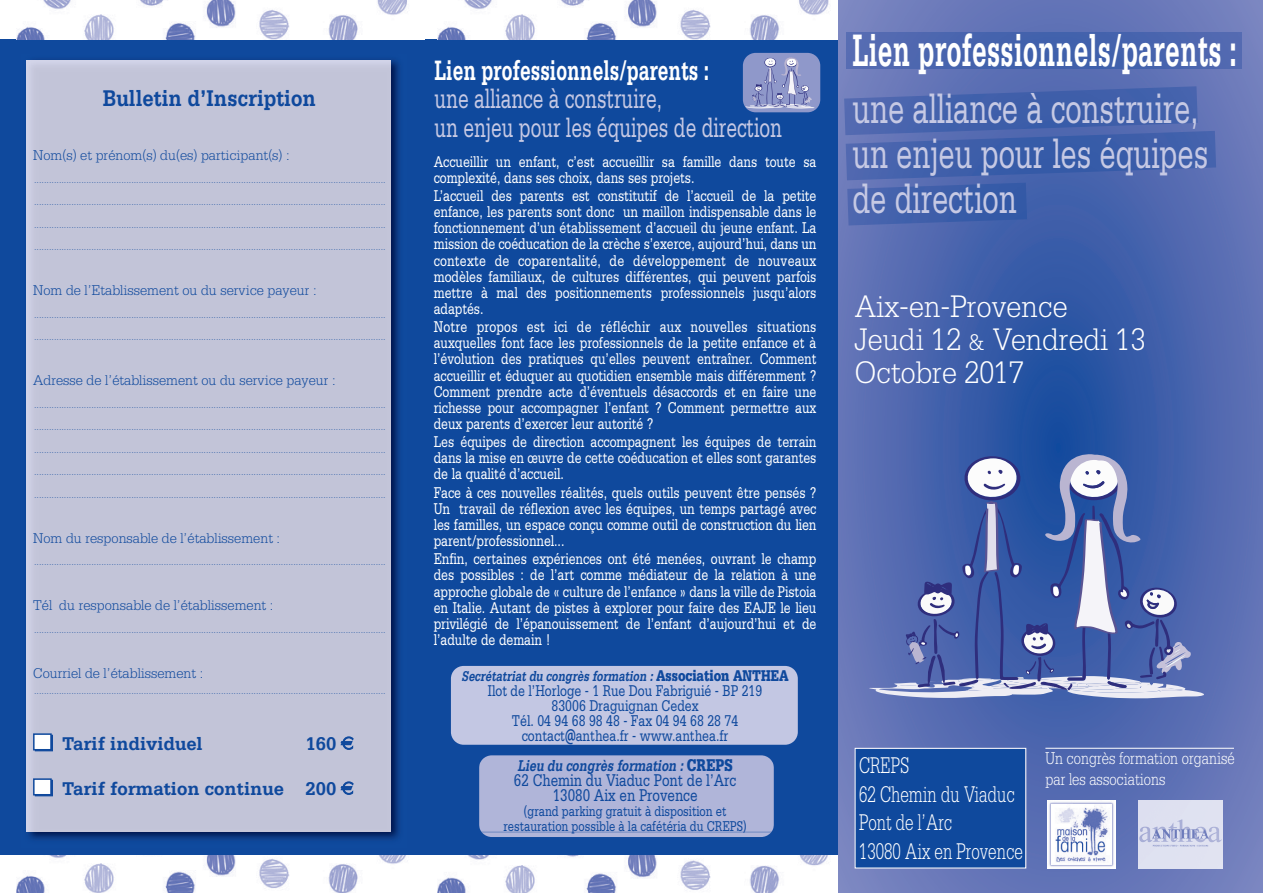
<style>
.page{position:relative;width:1263px;height:893px;background:#fff}
.page>*{position:absolute;margin:0;border:0;box-sizing:border-box;transform-origin:0 0}
.t1{font:700 48px "Serifa";letter-spacing:.01em;color:#fff;scale:.55 1}
.t2{font:45px/45px "Serifa";color:#c6c9e4;scale:.65 1}
.t3{font:300 33px/33px "Serifa";color:#fff;scale:.9 1}
.t4{font:29.55px/28.5px "Serifa";color:#c6c9e4;scale:.65 1}
.t5{font:700 29.55px "Serifa";color:#fff;scale:.65 1}
.t6{font:300 24px/28.5px "Serifa";color:#fff;scale:.7 1}
.t7{font:700 24px "Serifa";color:#0f499d;scale:.85 1}
.t8{font:700 19.5px "Serifa";color:#0f499d;scale:.95 1}
.t9{font:18px/15px "Serifa";color:#0f499d;text-align:center;scale:.75 1}
.t10{font:300 18px/21px "Serifa";color:#fff;scale:.8 1}
.t11{font:16.5px/16px "Serifa";letter-spacing:-.005em;color:#fff;text-align:justify;scale:.75 1}
.t12{font:16.5px/15px "Serifa";color:#0f499d;text-align:center;scale:.75 1}
.t13{font:italic 700 16.5px "Serifa";color:#0f499d;scale:.75 1}
.t14{font:300 15px "Serifa";color:#0f499d;scale:.95 1}
.t15{font:15px/15px "Serifa";color:#0f499d;text-align:center;scale:.75 1}
.t16{font:italic 700 15px "Serifa";color:#0f499d;scale:.75 1}
.t17{font:300 10.5px/22.5px "Serifa";color:#0f499d;text-align:justify;scale:.95 1}
.s1{color:#fff}
.s2{font-weight:900;font-style:normal;font-size:16.5px}
.s3{font-family:"Lucida Grande";font-weight:700}
.s4{font-weight:900;font-style:normal;font-size:18px}
.s5{font-size:24px}
</style>
<div class="page">
<svg style="left:838px;top:0;width:425px;height:893px;background:#536bb1"></svg>
<img style="left:847px;top:183px;width:180px;height:42px">
<img style="left:844px;top:86px;width:354px;height:49px">
<img style="left:846px;top:131px;width:370px;height:49px">
<img style="left:846px;top:32px;width:396px;height:37px">
<div style="left:0;top:0;width:838px;height:893px;background:#0f499d"></div>
<img style="left:26px;top:59px;width:374px;height:781px">
<div style="left:27px;top:60px;width:364px;height:771px;background:#c2c4d8"></div>
<div style="left:0;top:0;width:425px;height:39px;background:#fff"></div>
<img style="left:16px;top:0;width:391px;height:39px">
<div style="left:424px;top:0;width:414px;height:39px;background:#fff"></div>
<img style="left:438px;top:0;width:391px;height:39px">
<div style="left:0;top:855px;width:425px;height:38px;background:#fff"></div>
<img style="left:16px;top:855px;width:390px;height:38px">
<div style="left:424px;top:855px;width:414px;height:38px;background:#fff"></div>
<img style="left:438px;top:855px;width:391px;height:38px">
<div style="left:855px;top:749px;width:170px;height:119px;background:#0f499d"></div>
<div style="left:855px;top:748px;width:171px;height:120px;border:1px solid #fff"></div>
<hr style="left:1045px;top:748px;width:189px;height:1px;background:#fff">
<img style="left:1047px;top:800px;width:68px;height:68px">
<img style="left:1139px;top:800px;width:83px;height:68px">
<svg style="left:869px;top:454px;width:335px;height:244px;background:#5c73b3"></svg>
<svg style="left:743px;top:53px;width:77px;height:59px;background:#9199c9"></svg>
<div style="left:451px;top:666px;width:347px;height:79px;background:#c3c7e3"></div>
<div style="left:479px;top:755px;width:295px;height:82px;background:#b0b5d9"></div>
<svg style="left:341px;top:737px;width:12px;height:12px"></svg>
<svg style="left:341px;top:782px;width:12px;height:12px"></svg>
<h3 class="t7" style="left:103px;top:91px;width:252px">Bulletin d’Inscription</h3>
<h3 class="t14" style="left:33px;top:150px;width:272px">Nom(s) et prénom(s) du(es) participant(s) :</h3>
<p class="t17" style="left:34px;top:169px;width:372px">............................................................................................................................................. ............................................................................................................................................. ............................................................................................................................................. .............................................................................................................................................</p>
<h3 class="t14" style="left:33px;top:285px;width:300px">Nom de l’Etablissement ou du service payeur :</h3>
<p class="t17" style="left:34px;top:304px;width:372px">............................................................................................................................................. .............................................................................................................................................</p>
<h3 class="t14" style="left:33px;top:375px;width:320px">Adresse de l’établissement ou du service payeur :</h3>
<p class="t17" style="left:34px;top:394px;width:372px">............................................................................................................................................. ............................................................................................................................................. ............................................................................................................................................. ............................................................................................................................................. .............................................................................................................................................</p>
<h3 class="t14" style="left:33px;top:533px;width:261px">Nom du responsable de l’établissement :</h3>
<p class="t17" style="left:34px;top:551px;width:372px">.............................................................................................................................................</p>
<h3 class="t14" style="left:33px;top:600px;width:254px">Tél du responsable de l’établissement :</h3>
<p class="t17" style="left:34px;top:619px;width:372px">.............................................................................................................................................</p>
<h3 class="t14" style="left:33px;top:668px;width:181px">Courriel de l’établissement :</h3>
<p class="t17" style="left:34px;top:680px;width:372px">.............................................................................................................................................</p>
<h3 class="t8" style="left:33px;top:737px;width:180px"><span class="s1">■</span> Tarif individuel</h3>
<h3 class="t8" style="left:306px;top:737px;width:34px">160</h3>
<h3 class="t8" style="left:33px;top:782px;width:321px"><span class="s1">■</span> Tarif formation continue 200</h3>
<h3 class="t5" style="left:434px;top:61px;width:424px">Lien professionnels/parents :</h3>
<h3 class="t4" style="left:434px;top:87px;width:536px">une alliance à construire,<br>un enjeu pour les équipes de direction</h3>
<h3 class="t11" style="left:434px;top:155px;width:512px">Accueillir un enfant, c’est accueillir sa famille dans toute sa complexité, dans ses choix, dans ses projets.</h3>
<p class="t11" style="left:434px;top:189px;width:512px">L’accueil des parents est constitutif de l’accueil de la petite enfance, les parents sont donc un maillon indispensable dans le fonctionnement d’un établissement d’accueil du jeune enfant. La mission de coéducation de la crèche s’exerce, aujourd’hui, dans un contexte de coparentalité, de développement de nouveaux modèles familiaux, de cultures différentes, qui peuvent parfois mettre à mal des positionnements professionnels jusqu’alors adaptés.</p>
<p class="t11" style="left:434px;top:320px;width:512px">Notre propos est ici de réfléchir aux nouvelles situations auxquelles font face les professionnels de la petite enfance et à l’évolution des pratiques qu’elles peuvent entraîner. Comment accueillir et éduquer au quotidien ensemble mais différemment ?<br>Comment prendre acte d’éventuels désaccords et en faire une richesse pour accompagner l’enfant ? Comment permettre aux deux parents d’exercer leur autorité ?</p>
<h3 class="t11" style="left:434px;top:435px;width:512px">Les équipes de direction accompagnent les équipes de terrain dans la mise en œuvre de cette coéducation et elles sont garantes de la qualité d’accueil.</h3>
<h3 class="t11" style="left:434px;top:486px;width:512px">Face à ces nouvelles réalités, quels outils peuvent être pensés ?<br>Un travail de réflexion avec les équipes, un temps partagé avec les familles, un espace conçu comme outil de construction du lien parent/professionnel...</h3>
<p class="t11" style="left:434px;top:552px;width:512px">Enfin, certaines expériences ont été menées, ouvrant le champ des possibles : de l’art comme médiateur de la relation à une approche globale de « culture de l’enfance » dans la ville de Pistoia en Italie. Autant de pistes à explorer pour faire des EAJE le lieu privilégié de l’épanouissement de l’enfant d’aujourd’hui et de l’adulte de demain !</p>
<h3 class="t16" style="left:461px;top:671px;width:438px">Secrétatriat du congrès formation : <span class="s2">A s s o c i a t i o n A N T H E A</span></h3>
<h3 class="t12" style="left:488px;top:684px;width:367px">Ilot de l’Horloge - 1 Rue Dou Fabriguié - BP 219<br>83006 Draguignan Cedex<br>Tél. 04 94 68 98 48 - Fax 04 94 68 28 74 contact<span class="s3">@</span>anthea.fr - www.anthea.fr</h3>
<h3 class="t13" style="left:518px;top:760px;width:288px">Lieu du congrès formation : <span class="s4">C R E P S</span></h3>
<h3 class="t9" style="left:514px;top:774px;width:298px">62 Chemin du Viaduc Pont de l’Arc<br>13080 Aix en Provence</h3>
<h3 class="t15" style="left:503px;top:804px;width:326px">(grand parking gratuit à disposition et restauration possible à la cafétéria du CREPS)</h3>
<h1 class="t1" style="left:852px;top:35px;width:701px">Lien professionnels/parents :</h1>
<h2 class="t2" style="left:852px;top:90px;width:549px">une alliance à construire, un enjeu pour les équipes de direction</h2>
<h3 class="t3" style="left:855px;top:292px;width:325px">Aix-en-Provence<br>Jeudi 12 <span class="s5">&amp;</span> Vendredi 13<br>Octobre 2017</h3>
<h3 class="t6" style="left:859px;top:753px;width:236px">CREPS<br>62 Chemin du Viaduc<br>Pont de l’Arc<br>13080 Aix en Provence</h3>
<h3 class="t10" style="left:1045px;top:749px;width:238px">Un congrès formation organisé par les associations</h3>
</div>
